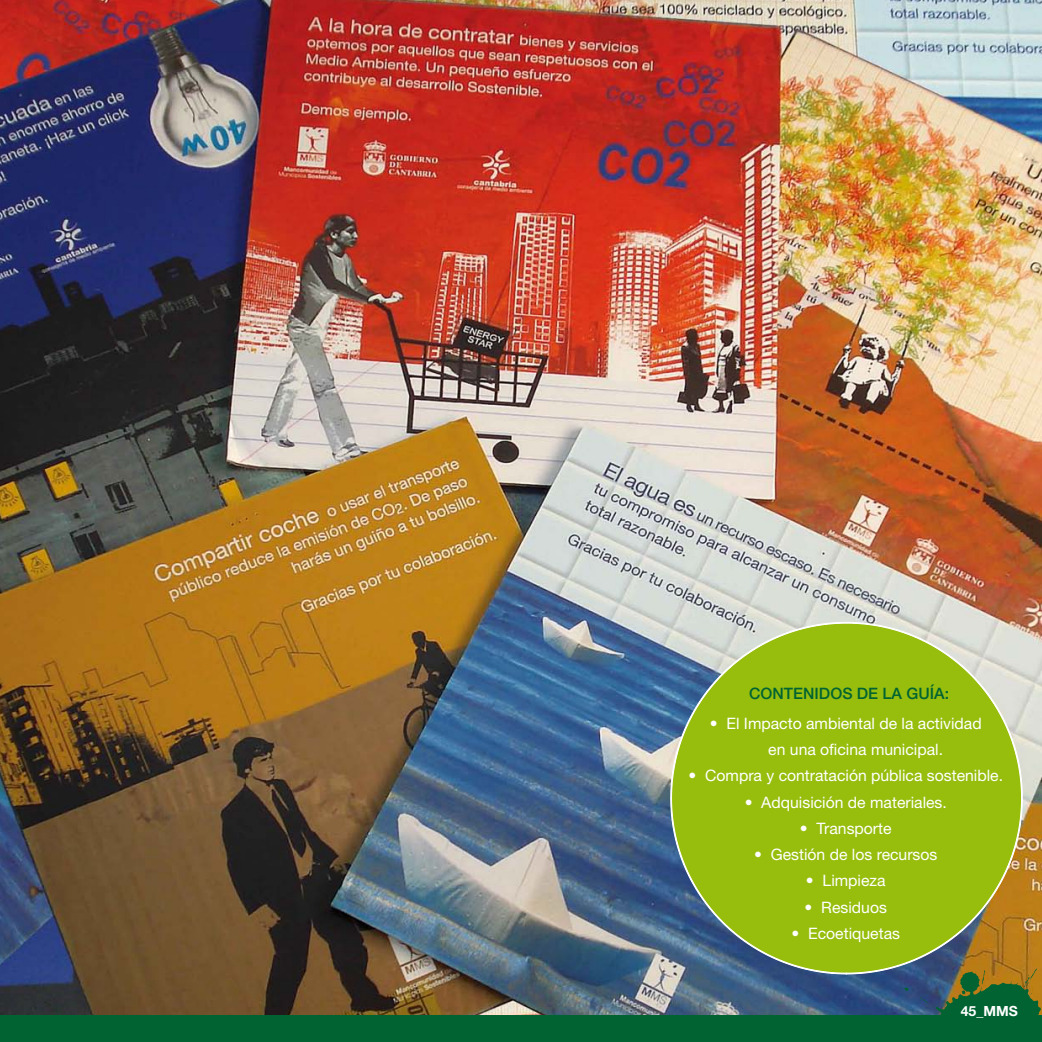
<style>
.page{position:relative;width:1042px;height:1042px;background:#fff}
.page>*{position:absolute;margin:0;border:0;box-sizing:border-box;transform-origin:0 0}
.t1{font:15.75px/26.2px "Helvetica Neue LT Std";color:#fff}
.t2{font:500 15.75px "Helvetica Neue LT Std";color:#006331}
.t3{font:700 14px "Helvetica Neue LT Std";color:#fff}
</style>
<div class="page">
<img style="left:0;top:0;width:1042px;height:1015px">
<div style="left:0;top:1015px;width:1042px;height:27px;background:#006331"></div>
<svg style="left:670px;top:621px;width:353px;height:354px;background:#97b62e"></svg>
<svg style="left:900px;top:968px;width:142px;height:47px;background:#426345"></svg>
<p class="t2" style="left:749px;top:684px;width:201px">CONTENIDOS DE LA GUÍA:</p>
<p class="t1" style="left:768px;top:710px;width:215px;text-indent:-58px">• El Impacto ambiental de la actividad en una oficina municipal.</p>
<p class="t1" style="left:688px;top:762px;width:316px">• Compra y contratación pública sostenible.</p>
<p class="t1" style="left:744px;top:789px;width:204px">• Adquisición de materiales.</p>
<p class="t1" style="left:800px;top:815px;width:93px">• Transporte</p>
<p class="t1" style="left:754px;top:841px;width:185px">• Gestión de los recursos</p>
<p class="t1" style="left:806px;top:867px;width:81px">• Limpieza</p>
<p class="t1" style="left:804px;top:894px;width:84px">• Residuos</p>
<p class="t1" style="left:791px;top:920px;width:110px">• Ecoetiquetas</p>
<p class="t3" style="left:961px;top:1002px;width:59px">45_MMS</p>
</div>
